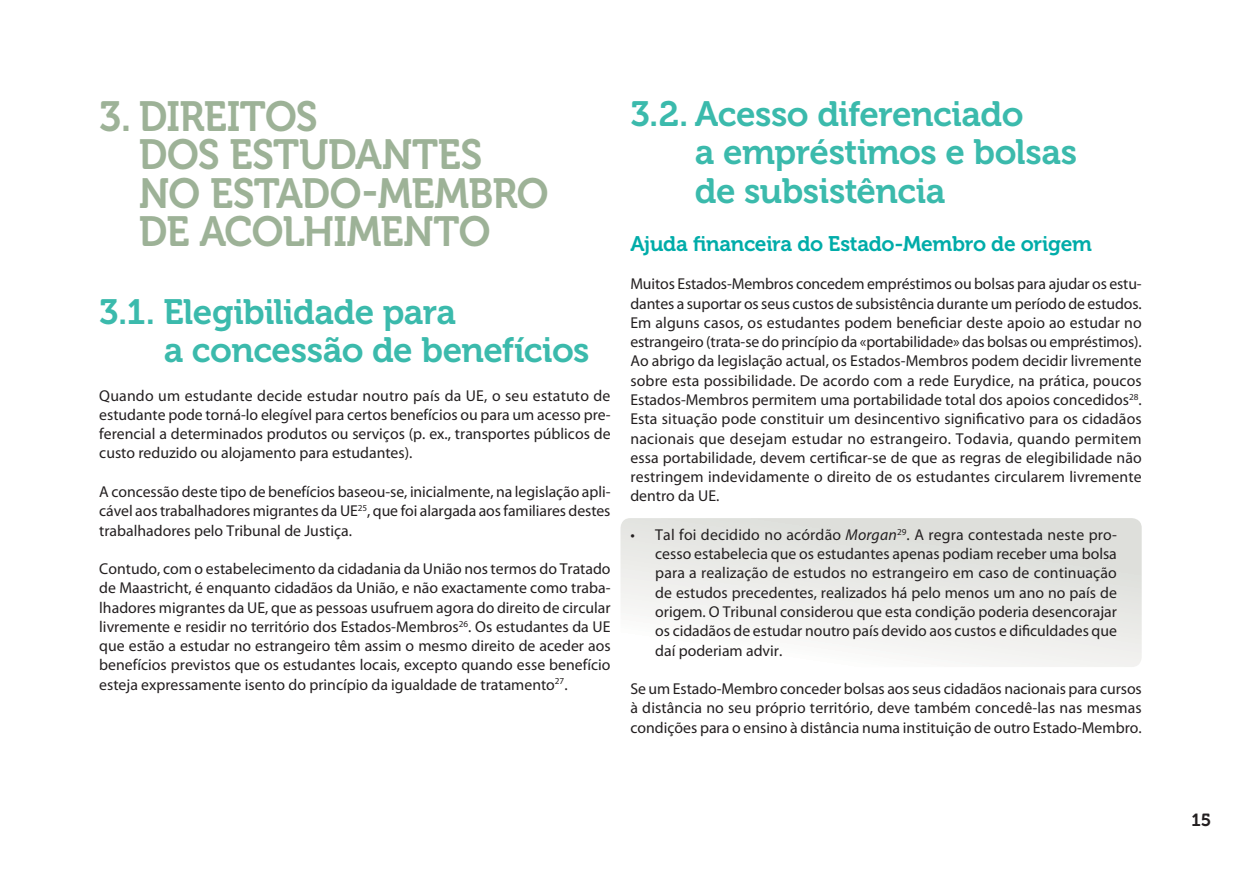
<style>
.page{position:relative;width:1241px;height:874px;background:#fff}
.page>*{position:absolute;margin:0;border:0;box-sizing:border-box;transform-origin:0 0}
.t1{font:42px/38.5px "Museo 700";letter-spacing:-.02em;color:#9db297;scale:.95 1}
.t2{font:35px/38.5px "Museo 700";letter-spacing:-.015em;color:#3bbaac}
.t3{font:21px "Museo 700";letter-spacing:-.015em;color:#00aca9}
.t4{font:17.5px "Museo 700";color:#231f20}
.t5{font:15.75px/19.2px "Myriad Pro";color:#231f20;text-align:justify}
.s1{font-style:italic}
</style>
<div class="page">
<div style="left:620px;top:518px;width:521px;height:148px;background:linear-gradient(to bottom,#dcddd9,#faf9f8);border-radius:10px"></div>
<h1 class="t1" style="left:139px;top:101px;width:432px;text-indent:-40px">3. DIREITOS<br>DOS ESTUDANTES<br>NO ESTADO-MEMBRO<br>DE ACOLHIMENTO</h1>
<h2 class="t2" style="left:164px;top:296px;width:427px;text-indent:-64px">3.1. Elegibilidade para<br>a concessão de benefícios</h2>
<p class="t5" style="left:99px;top:387px;width:512px">Quando um estudante decide estudar noutro país da UE, o seu estatuto de estudante pode torná-lo elegível para certos benefícios ou para um acesso pre&shy;ferencial a determinados produtos ou serviços (p. ex., transportes públicos de custo reduzido ou alojamento para estudantes).</p>
<p class="t5" style="left:99px;top:483px;width:512px">A concessão deste tipo de benefícios baseou-se, inicialmente, na legislação apli&shy;cável aos trabalhadores migrantes da UE<sup>25</sup>, que foi alargada aos familiares destes trabalhadores pelo Tribunal de Justiça.</p>
<p class="t5" style="left:99px;top:560px;width:512px">Contudo, com o estabelecimento da cidadania da União nos termos do Tratado de Maastricht, é enquanto cidadãos da União, e não exactamente como traba&shy;lhadores migrantes da UE, que as pessoas usufruem agora do direito de circular livremente e residir no território dos Estados-Membros<sup>26</sup>. Os estudantes da UE que estão a estudar no estrangeiro têm assim o mesmo direito de aceder aos benefícios previstos que os estudantes locais, excepto quando esse benefício esteja expressamente isento do princípio da igualdade de tratamento<sup>27</sup>.</p>
<h2 class="t2" style="left:694px;top:98px;width:384px;text-indent:-64px">3.2. Acesso diferenciado<br>a empréstimos e bolsas de subsistência</h2>
<h3 class="t3" style="left:630px;top:236px;width:463px">Ajuda financeira do Estado-Membro de origem</h3>
<p class="t5" style="left:630px;top:276px;width:513px">Muitos Estados-Membros concedem empréstimos ou bolsas para ajudar os estu&shy;dantes a suportar os seus custos de subsistência durante um período de estudos.<br>Em alguns casos, os estudantes podem beneficiar deste apoio ao estudar no estrangeiro (trata-se do princípio da «portabilidade» das bolsas ou empréstimos).<br>Ao abrigo da legislação actual, os Estados-Membros podem decidir livremente sobre esta possibilidade. De acordo com a rede Eurydice, na prática, poucos Estados-Membros permitem uma portabilidade total dos apoios concedidos<sup>28</sup>.<br>Esta situação pode constituir um desincentivo significativo para os cidadãos nacionais que desejam estudar no estrangeiro. Todavia, quando permitem essa portabilidade, devem certificar-se de que as regras de elegibilidade não restringem indevidamente o direito de os estudantes circularem livremente dentro da UE.</p>
<p class="t5" style="left:655px;top:526px;width:463px;text-indent:-25px">• Tal foi decidido no acórdão <span class="s1">Morgan</span><sup>29</sup>. A regra contestada neste pro&shy;cesso estabelecia que os estudantes apenas podiam receber uma bolsa para a realização de estudos no estrangeiro em caso de continuação de estudos precedentes, realizados há pelo menos um ano no país de origem. O Tribunal considerou que esta condição poderia desencorajar os cidadãos de estudar noutro país devido aos custos e dificuldades que daí poderiam advir.</p>
<p class="t5" style="left:630px;top:680px;width:513px">Se um Estado-Membro conceder bolsas aos seus cidadãos nacionais para cursos à distância no seu próprio território, deve também concedê-las nas mesmas condições para o ensino à distância numa instituição de outro Estado-Membro.</p>
<p class="t4" style="left:1191px;top:813px;width:21px">15</p>
</div>
